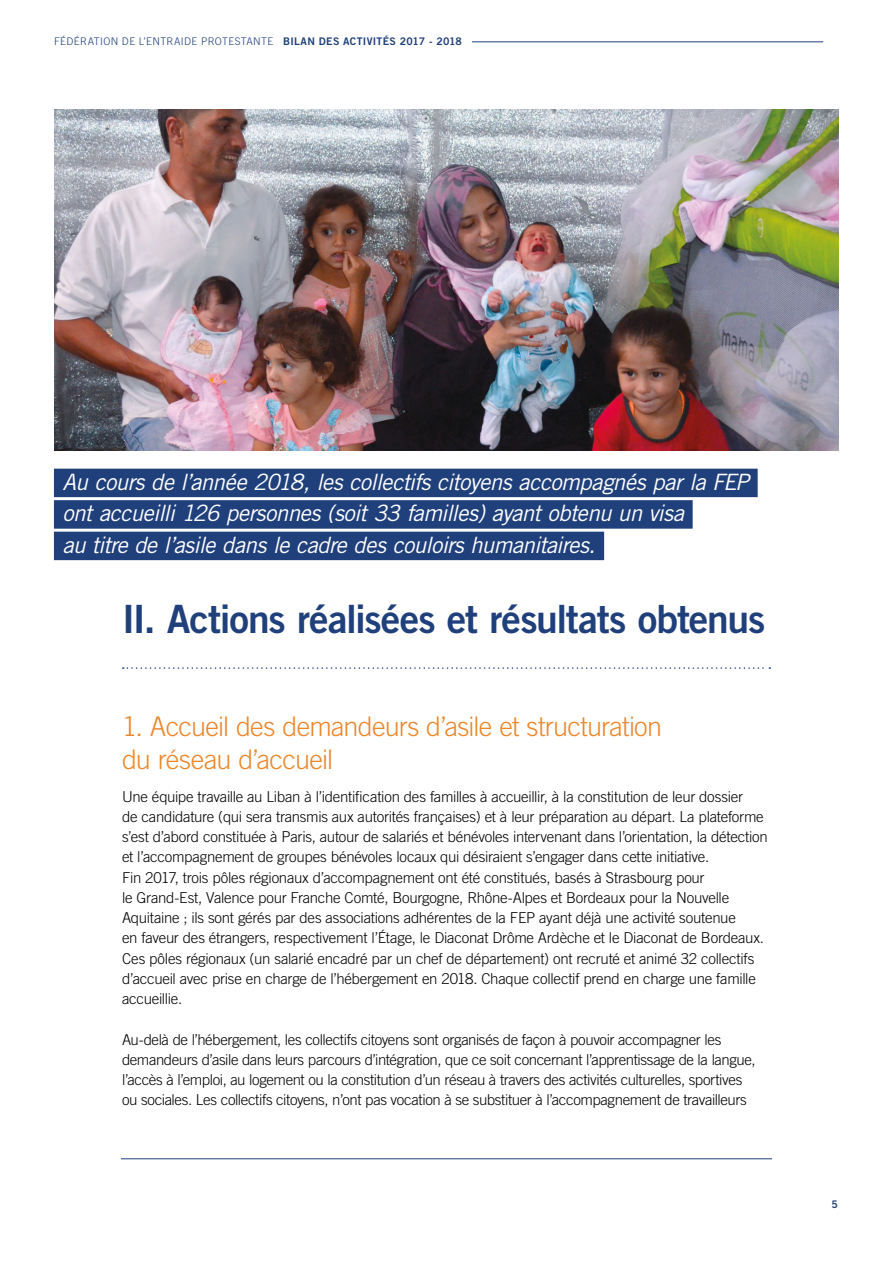
<style>
.page{position:relative;width:893px;height:1263px;background:#fff}
.page>*{position:absolute;margin:0;border:0;box-sizing:border-box;transform-origin:0 0}
.t1{font:39px "Trade Gothic Bold Two";letter-spacing:-.03em;color:#20407c}
.t2{font:300 27px/33px "Trade Gothic";letter-spacing:-.03em;color:#eb862a}
.t3{font:italic 22.5px/31.5px "Trade Gothic";letter-spacing:-.03em;color:#fff}
.t4{font:300 15px/20.2px "Trade Gothic";letter-spacing:-.02em;color:#000}
.t5{font:300 10.5px "Trade Gothic";letter-spacing:.035em;color:#20407c}
.t6{font:10.5px "Trade Gothic Bold Two";color:#20407c}
.s1{font-family:"Trade Gothic Bold Two";font-weight:400}
</style>
<div class="page">
<hr style="left:472px;top:41px;width:351px;height:1px;background:#20407c">
<hr style="left:121px;top:1158px;width:651px;height:1px;background:#20407c">
<svg style="left:123px;top:667px;width:647px;height:2px"></svg>
<img style="left:54px;top:109px;width:785px;height:342px">
<div style="left:54px;top:469px;width:704px;height:28px;background:#20407c"></div>
<div style="left:54px;top:500px;width:639px;height:29px;background:#20407c"></div>
<div style="left:54px;top:532px;width:550px;height:28px;background:#20407c"></div>
<p class="t5" style="left:54px;top:35px;width:410px">FÉDÉRATION DE L’ENTRAIDE PROTESTANTE <span class="s1">BILAN DES ACTIVITÉS 2017 - 2018</span></p>
<h3 class="t3" style="left:62px;top:466px;width:688px">Au cours de l’année 2018, les collectifs citoyens accompagnés par la FEP ont accueilli 126 personnes (soit 33 familles) ayant obtenu un visa<br>au titre de l’asile dans le cadre des couloirs humanitaires.</h3>
<h1 class="t1" style="left:122px;top:595px;width:645px">II. Actions réalisées et résultats obtenus</h1>
<h2 class="t2" style="left:122px;top:709px;width:542px">1. Accueil des demandeurs d’asile et structuration du réseau d’accueil</h2>
<p class="t4" style="left:122px;top:786px;width:647px">Une équipe travaille au Liban à l’identification des familles à accueillir, à la constitution de leur dossier<br>de candidature (qui sera transmis aux autorités françaises) et à leur préparation au départ. La plateforme s’est d’abord constituée à Paris, autour de salariés et bénévoles intervenant dans l’orientation, la détection et l’accompagnement de groupes bénévoles locaux qui désiraient s’engager dans cette initiative.<br>Fin 2017, trois pôles régionaux d’accompagnement ont été constitués, basés à Strasbourg pour<br>le Grand-Est, Valence pour Franche Comté, Bourgogne, Rhône-Alpes et Bordeaux pour la Nouvelle Aquitaine ; ils sont gérés par des associations adhérentes de la FEP ayant déjà une activité soutenue<br>en faveur des étrangers, respectivement l’Étage, le Diaconat Drôme Ardèche et le Diaconat de Bordeaux.<br>Ces pôles régionaux (un salarié encadré par un chef de département) ont recruté et animé 32 collectifs d’accueil avec prise en charge de l’hébergement en 2018. Chaque collectif prend en charge une famille accueillie.</p>
<p class="t4" style="left:122px;top:1029px;width:635px">Au-delà de l’hébergement, les collectifs citoyens sont organisés de façon à pouvoir accompagner les demandeurs d’asile dans leurs parcours d’intégration, que ce soit concernant l’apprentissage de la langue, l’accès à l’emploi, au logement ou la constitution d’un réseau à travers des activités culturelles, sportives ou sociales. Les collectifs citoyens, n’ont pas vocation à se substituer à l’accompagnement de travailleurs</p>
<p class="t6" style="left:831px;top:1198px;width:8px">5</p>
</div>
